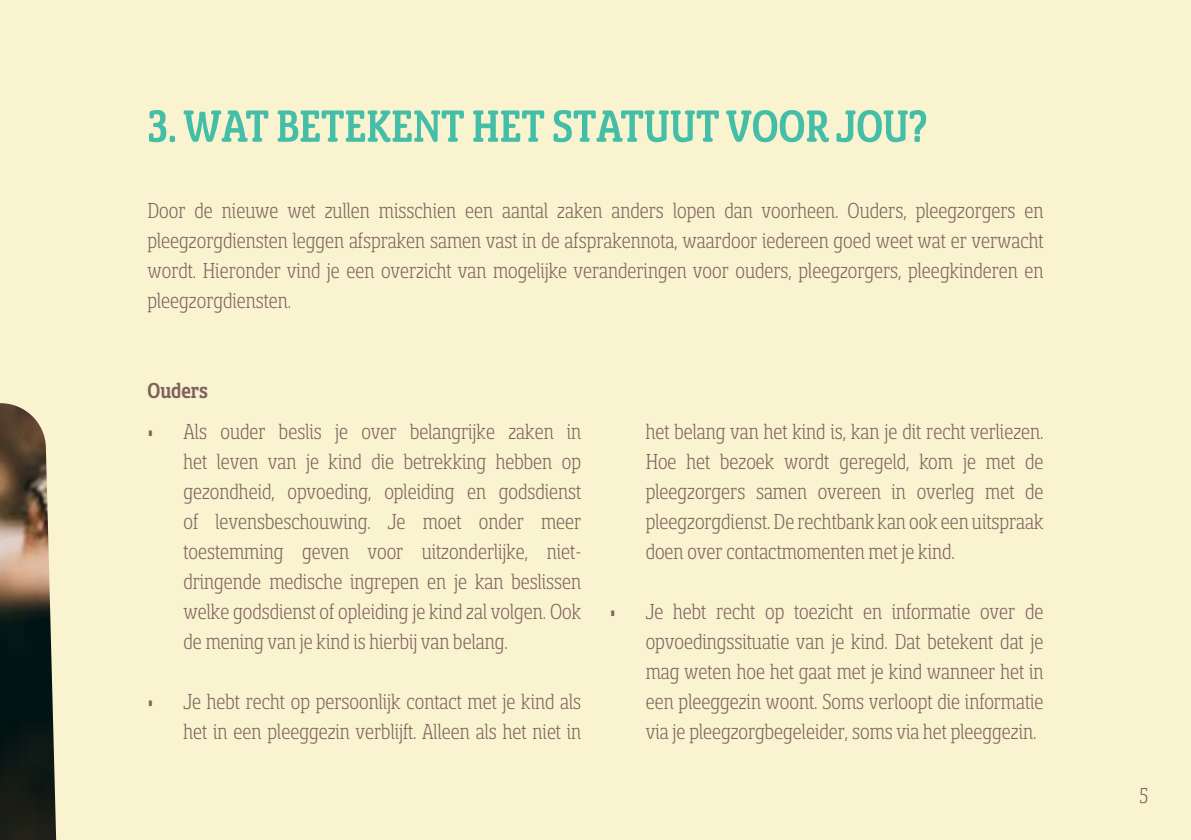
<style>
.page{position:relative;width:1191px;height:840px;background:#fff}
.page>*{position:absolute;margin:0;border:0;box-sizing:border-box;transform-origin:0 0}
.t1{font:50px "Sancoale Sl Sf Con Med";color:#45bea7}
.t2{font:24px/30px "Sancoale Sl Sf Con Lig";color:#80625d;text-align:justify}
.t3{font:24px "Sancoale Sl Sf Con Med";color:#80625d}
</style>
<div class="page">
<div style="left:0;top:0;width:1191px;height:839px;background:#f9f3d0"></div>
<img style="left:0;top:403px;width:56px;height:436px">
<h1 class="t1" style="left:147px;top:101px;width:781px">3. WAT BETEKENT HET STATUUT VOOR JOU?</h1>
<p class="t2" style="left:147px;top:195px;width:897px">Door de nieuwe wet zullen misschien een aantal zaken anders lopen dan voorheen. Ouders, pleegzorgers en pleegzorgdiensten leggen afspraken samen vast in de afsprakennota, waardoor iedereen goed weet wat er verwacht wordt. Hieronder vind je een overzicht van mogelijke veranderingen voor ouders, pleegzorgers, pleegkinderen en pleegzorgdiensten.</p>
<p class="t3" style="left:147px;top:378px;width:62px">Ouders</p>
<p class="t2" style="left:183px;top:416px;width:399px;text-indent:-36px">• Als ouder beslis je over belangrijke zaken in het leven van je kind die betrekking hebben op gezondheid, opvoeding, opleiding en godsdienst of levensbeschouwing. Je moet onder meer toestemming geven voor uitzonderlijke, niet&shy;dringende medische ingrepen en je kan beslissen welke godsdienst of opleiding je kind zal volgen. Ook de mening van je kind is hierbij van belang.</p>
<p class="t2" style="left:147px;top:686px;width:435px;text-align:right">• Je hebt recht op persoonlijk contact met je kind als het in een pleeggezin verblijft. Alleen als het niet in</p>
<p class="t2" style="left:645px;top:416px;width:399px">het belang van het kind is, kan je dit recht verliezen.<br>Hoe het bezoek wordt geregeld, kom je met de pleegzorgers samen overeen in overleg met de pleegzorgdienst. De rechtbank kan ook een uitspraak doen over contactmomenten met je kind.</p>
<p class="t2" style="left:645px;top:596px;width:399px;text-indent:-36px">• Je hebt recht op toezicht en informatie over de opvoedingssituatie van je kind. Dat betekent dat je mag weten hoe het gaat met je kind wanneer het in een pleeggezin woont. Soms verloopt die informatie via je pleegzorgbegeleider, soms via het pleeggezin.</p>
<p class="t2" style="left:1139px;top:780px;width:10px">5</p>
</div>
